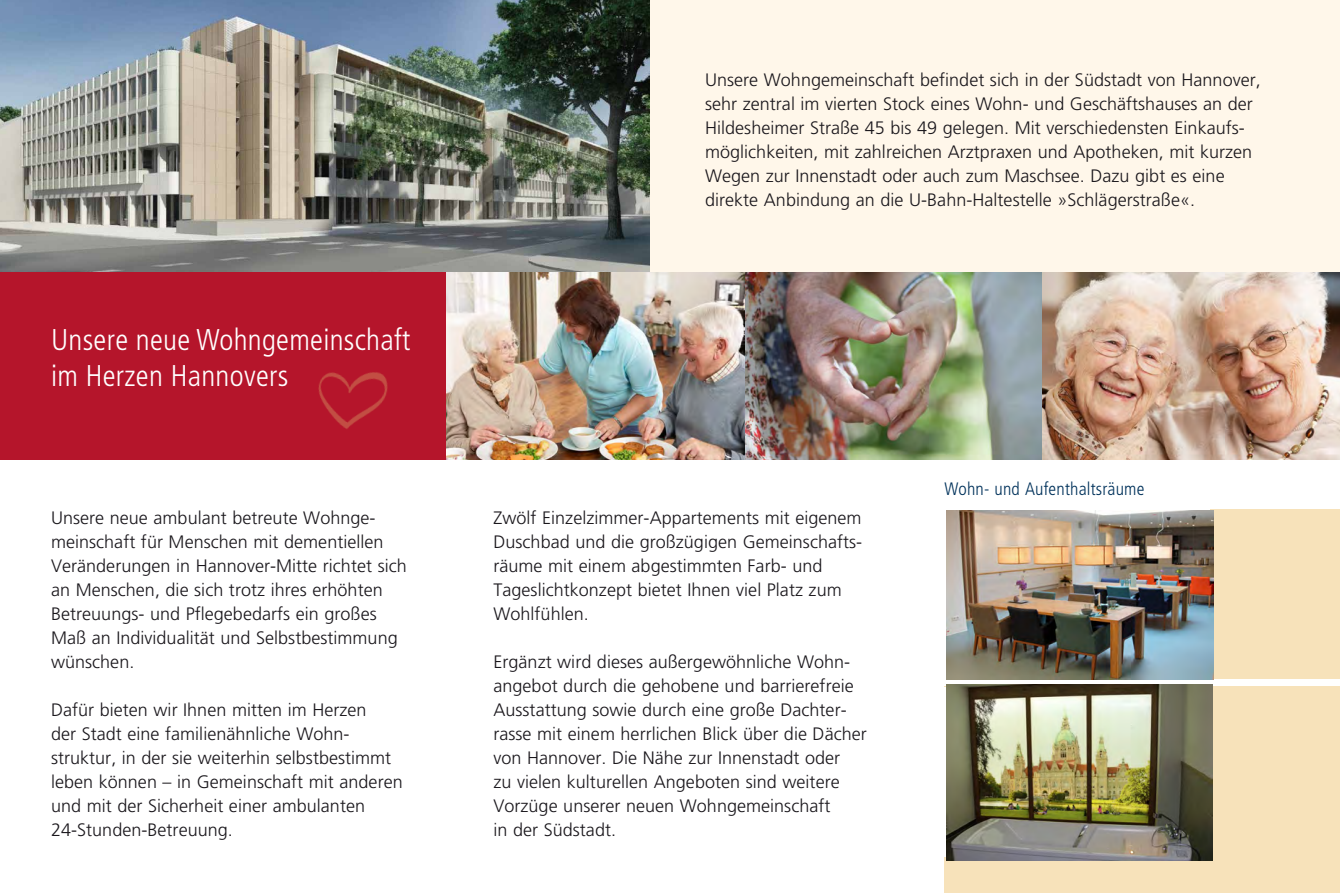
<style>
.page{position:relative;width:1340px;height:893px;background:#fff}
.page>*{position:absolute;margin:0;border:0;box-sizing:border-box;transform-origin:0 0}
.t1{font:300 condensed 30px/36px "Frutiger";letter-spacing:.01em;color:#fff}
.t2{font:300 18px/24px "Frutiger";color:#1a171c}
.t3{font:300 condensed 18px "Frutiger";letter-spacing:.01em;color:#00325b}
</style>
<div class="page">
<div style="left:944px;top:687px;width:395px;height:206px;background:#f7e2ba"></div>
<img style="left:0;top:0;width:651px;height:272px">
<div style="left:651px;top:0;width:688px;height:289px;background:#fff7ea"></div>
<div style="left:0;top:272px;width:446px;height:187px;background:#b5152b"></div>
<img style="left:744px;top:272px;width:298px;height:187px">
<img style="left:1042px;top:272px;width:297px;height:187px">
<img style="left:446px;top:272px;width:298px;height:187px">
<div style="left:1206px;top:510px;width:133px;height:169px;background:#f7e2ba"></div>
<img style="left:318px;top:372px;width:70px;height:57px">
<img style="left:946px;top:510px;width:267px;height:169px">
<img style="left:946px;top:685px;width:266px;height:176px">
<h1 class="t1" style="left:51px;top:322px;width:361px">Unsere neue Wohngemeinschaft im Herzen Hannovers</h1>
<p class="t2" style="left:51px;top:506px;width:357px">Unsere neue ambulant betreute Wohnge&shy;meinschaft für Menschen mit dementiellen Veränderungen in Hannover-Mitte richtet sich an Menschen, die sich trotz ihres erhöhten Betreuungs- und Pflegebedarfs ein großes Maß an Individualität und Selbstbestimmung wünschen.</p>
<p class="t2" style="left:51px;top:698px;width:353px">Dafür bieten wir Ihnen mitten im Herzen<br>der Stadt eine familienähnliche Wohn&shy;struktur, in der sie weiterhin selbstbestimmt leben können – in Gemeinschaft mit anderen und mit der Sicherheit einer ambulanten 24-Stunden-Betreuung.</p>
<p class="t2" style="left:705px;top:68px;width:557px">Unsere Wohngemeinschaft befindet sich in der Südstadt von Hannover, sehr zentral im vierten Stock eines Wohn- und Geschäftshauses an der Hildesheimer Straße 45 bis 49 gelegen. Mit verschiedensten Einkaufs&shy;möglichkeiten, mit zahlreichen Arztpraxen und Apotheken, mit kurzen Wegen zur Innenstadt oder auch zum Maschsee. Dazu gibt es eine direkte Anbindung an die U-Bahn-Haltestelle »Schlägerstraße«.</p>
<p class="t2" style="left:493px;top:506px;width:370px">Zwölf Einzelzimmer-Appartements mit eigenem Duschbad und die großzügigen Gemeinschafts&shy;räume mit einem abgestimmten Farb- und Tageslichtkonzept bietet Ihnen viel Platz zum Wohlfühlen.</p>
<p class="t2" style="left:493px;top:650px;width:375px">Ergänzt wird dieses außergewöhnliche Wohn&shy;angebot durch die gehobene und barrierefreie Ausstattung sowie durch eine große Dachter&shy;rasse mit einem herrlichen Blick über die Dächer von Hannover. Die Nähe zur Innenstadt oder<br>zu vielen kulturellen Angeboten sind weitere Vorzüge unserer neuen Wohngemeinschaft<br>in der Südstadt.</p>
<p class="t3" style="left:944px;top:478px;width:202px">Wohn- und Aufenthaltsräume</p>
</div>
